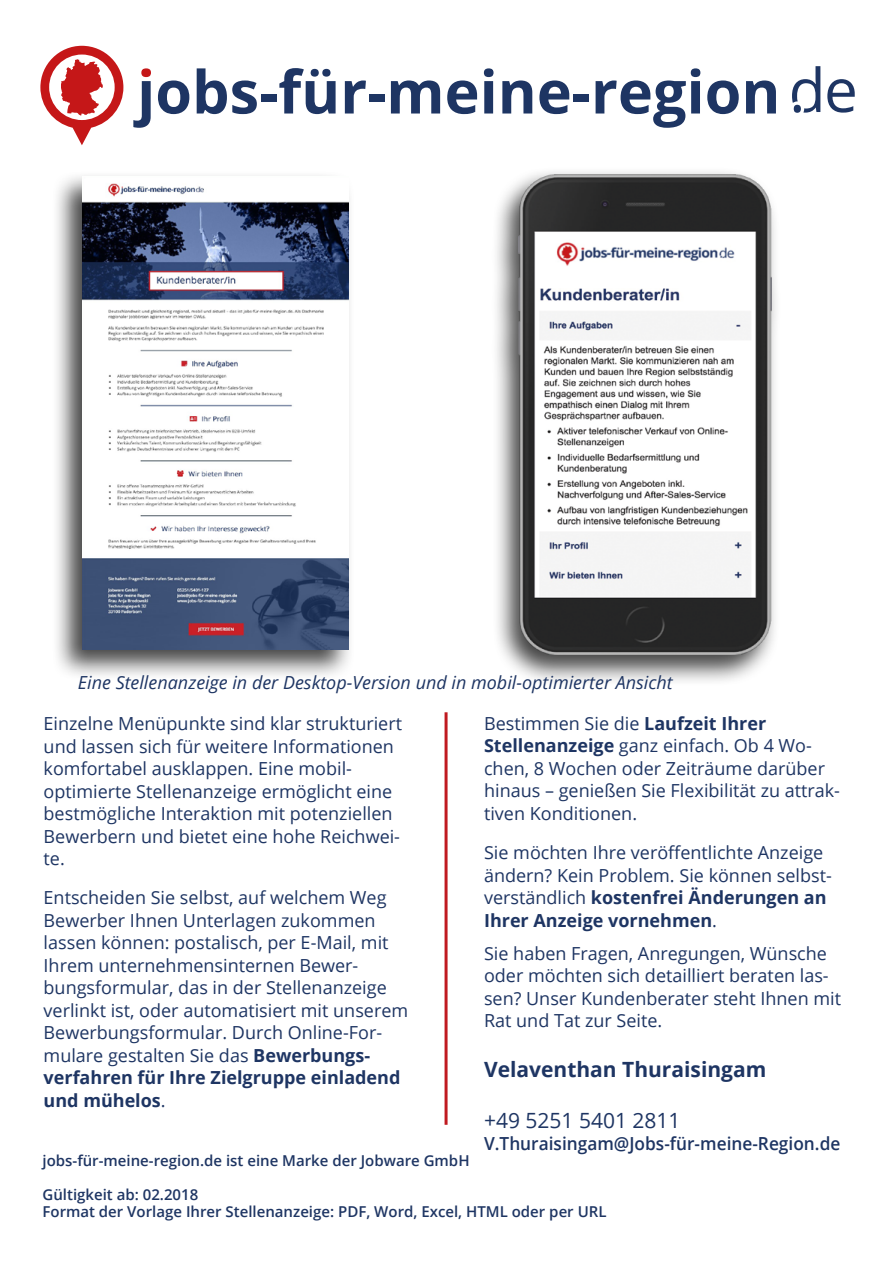
<style>
.page{position:relative;width:893px;height:1263px;background:#fff}
.page>*{position:absolute;margin:0;border:0;box-sizing:border-box;transform-origin:0 0}
.t1{font:700 21px "Open Sans";color:#1e3563}
.t2{font:21px "Open Sans";color:#1e3563}
.t3{font:18px/22.5px "Open Sans";color:#1e3563}
.t4{font:italic 18px "Open Sans";color:#1e3563}
.t5{font:600 18px "Open Sans";color:#1e3563;scale:.96 1}
.t6{font:600 15px/16.5px "Open Sans";color:#1e3563}
.s1{font-weight:700}
</style>
<div class="page">
<svg style="left:827px;top:79px;width:28px;height:34px"></svg>
<svg style="left:792px;top:66px;width:28px;height:47px"></svg>
<svg style="left:158px;top:80px;width:31px;height:34px"></svg>
<svg style="left:197px;top:68px;width:60px;height:46px"></svg>
<div style="left:261px;top:94px;width:15px;height:7px;background:#1e3563"></div>
<svg style="left:279px;top:68px;width:57px;height:46px"></svg>
<svg style="left:345px;top:80px;width:21px;height:34px"></svg>
<div style="left:369px;top:94px;width:15px;height:7px;background:#1e3563"></div>
<svg style="left:391px;top:80px;width:49px;height:34px"></svg>
<svg style="left:447px;top:80px;width:30px;height:34px"></svg>
<svg style="left:484px;top:68px;width:9px;height:46px"></svg>
<svg style="left:502px;top:80px;width:30px;height:34px"></svg>
<svg style="left:539px;top:80px;width:30px;height:34px"></svg>
<div style="left:574px;top:94px;width:15px;height:7px;background:#1e3563"></div>
<svg style="left:596px;top:68px;width:104px;height:60px"></svg>
<svg style="left:707px;top:80px;width:32px;height:34px"></svg>
<svg style="left:746px;top:80px;width:30px;height:34px"></svg>
<svg style="left:40px;top:46px;width:83px;height:99px"></svg>
<svg style="left:133px;top:68px;width:18px;height:60px"></svg>
<hr style="left:445px;top:712px;width:3px;height:413px;background:#c01a20">
<div style="left:51px;top:170px;width:304px;height:512px;background:#000;opacity:.73"></div>
<img style="left:83px;top:176px;width:266px;height:473px">
<div style="left:491px;top:167px;width:291px;height:519px;background:#000;opacity:.73"></div>
<img style="left:518px;top:174px;width:253px;height:481px">
<p class="t4" style="left:78px;top:670px;width:596px">Eine Stellenanzeige in der Desktop-Version und in mobil-optimierter Ansicht</p>
<p class="t3" style="left:484px;top:712px;width:358px">Bestimmen Sie die <span class="s1">Laufzeit Ihrer Stellenanzeige</span> ganz einfach. Ob 4 Wo&shy;chen, 8 Wochen oder Zeiträume darüber hinaus – genießen Sie Flexibilität zu attrak&shy;tiven Konditionen.</p>
<p class="t3" style="left:484px;top:841px;width:349px">Sie möchten Ihre veröffentlichte Anzeige ändern? Kein Problem. Sie können selbst&shy;verständlich <span class="s1">kostenfrei Änderungen an Ihrer Anzeige vornehmen</span>.</p>
<p class="t3" style="left:484px;top:941px;width:359px">Sie haben Fragen, Anregungen, Wünsche oder möchten sich detailliert beraten las&shy;sen? Unser Kundenberater steht Ihnen mit Rat und Tat zur Seite.</p>
<p class="t1" style="left:484px;top:1055px;width:284px">Velaventhan Thuraisingam</p>
<p class="t2" style="left:484px;top:1106px;width:198px">+49 5251 5401 2811</p>
<p class="t5" style="left:484px;top:1131px;width:373px">V.Thuraisingam@Jobs-für-meine-Region.de</p>
<p class="t3" style="left:44px;top:712px;width:360px">Einzelne Menüpunkte sind klar strukturiert und lassen sich für weitere Informationen komfortabel ausklappen. Eine mobil&shy;optimierte Stellenanzeige ermöglicht eine bestmögliche Interaktion mit potenziellen Bewerbern und bietet eine hohe Reichwei&shy;te.</p>
<p class="t3" style="left:44px;top:886px;width:366px">Entscheiden Sie selbst, auf welchem Weg Bewerber Ihnen Unterlagen zukommen lassen können: postalisch, per E-Mail, mit Ihrem unternehmensinternen Bewer&shy;bungsformular, das in der Stellenanzeige verlinkt ist, oder automatisiert mit unserem Bewerbungsformular. Durch Online-For&shy;mulare gestalten Sie das <span class="s1">Bewerbungs&shy;verfahren für Ihre Zielgruppe einladend und mühelos</span>.</p>
<p class="t6" style="left:43px;top:1152px;width:429px">jobs-für-meine-region.de ist eine Marke der Jobware GmbH</p>
<p class="t6" style="left:43px;top:1186px;width:565px">Gültigkeit ab: 02.2018<br>Format der Vorlage Ihrer Stellenanzeige: PDF, Word, Excel, HTML oder per URL</p>
</div>
